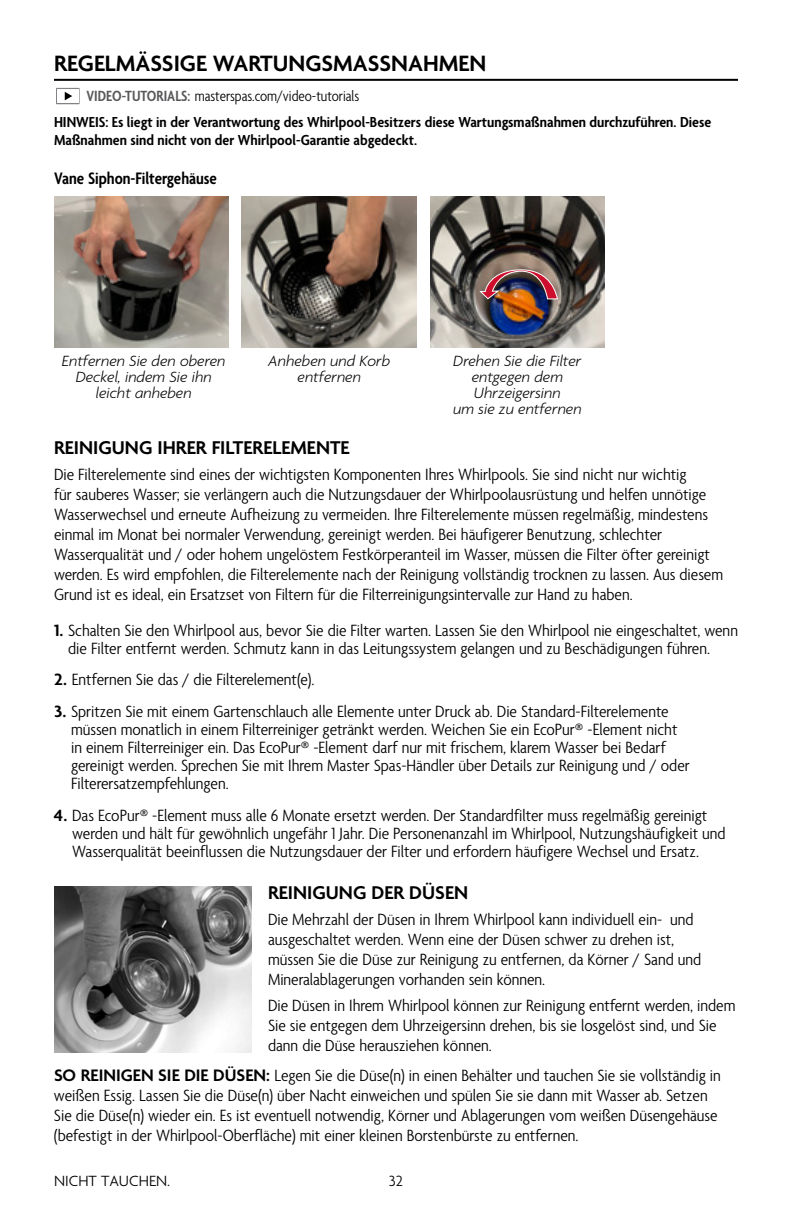
<style>
.page{position:relative;width:792px;height:1224px;background:#fff}
.page>*{position:absolute;margin:0;border:0;box-sizing:border-box;transform-origin:0 0}
.t1{font:600 24px "Agenda";color:#000}
.t2{font:600 20px "Agenda";color:#000}
.t3{font:600 condensed 18px "Agenda";color:#000}
.t4{font:300 condensed 17.6px/20px "Agenda";color:#000;scale:1.07 1}
.t5{font:italic 300 16px/16px "Agenda";color:#000;text-align:center}
.t6{font:300 condensed 16px "Agenda";color:#000}
.t7{font:300 16px "Agenda";color:#000}
.t8{font:600 condensed 15.6px/18px "Agenda";color:#000;scale:1.07 1}
.s1{font-weight:600;color:#58595b}
.s2{font-weight:600;font-stretch:normal}
.s3{font-stretch:normal}
.s4{font-weight:600;font-stretch:normal;font-size:18px}
</style>
<div class="page">
<hr style="left:54px;top:79px;width:684px;height:2px;background:#000">
<svg style="left:65px;top:92px;width:7px;height:8px"></svg>
<img style="left:54px;top:887px;width:198px;height:166px">
<img style="left:54px;top:196px;width:175px;height:151px">
<img style="left:242px;top:196px;width:175px;height:151px">
<img style="left:430px;top:196px;width:175px;height:151px">
<img style="left:478px;top:269px;width:81px;height:31px">
<h1 class="t1" style="left:54px;top:51px;width:434px">REGELMÄSSIGE WARTUNGSMASSNAHMEN</h1>
<p class="t6" style="left:87px;top:87px;width:274px"><span class="s1">VIDEO-TUTORIALS:</span> masterspas.com/video-tutorials</p>
<p class="t8" style="left:54px;top:114px;width:616px">HINWEIS: Es liegt in der Verantwortung des Whirlpool-Besitzers diese Wartungsmaßnahmen durchzuführen. Diese<br>Maßnahmen sind nicht von der Whirlpool-Garantie abgedeckt.</p>
<p class="t3" style="left:54px;top:168px;width:164px">Vane Siphon-Filtergehäuse</p>
<p class="t5" style="left:62px;top:353px;width:165px">Entfernen Sie den oberen<br>Deckel, indem Sie ihn leicht anheben</p>
<p class="t5" style="left:453px;top:353px;width:130px">Drehen Sie die Filter entgegen dem<br>Uhrzeigersinn<br>um sie zu entfernen</p>
<p class="t5" style="left:268px;top:353px;width:123px">Anheben und Korb entfernen</p>
<p class="t2" style="left:54px;top:436px;width:297px">REINIGUNG IHRER FILTERELEMENTE</p>
<p class="t4" style="left:54px;top:465px;width:627px">Die Filterelemente sind eines der wichtigsten Komponenten Ihres Whirlpools. Sie sind nicht nur wichtig<br>für sauberes Wasser; sie verlängern auch die Nutzungsdauer der Whirlpoolausrüstung und helfen unnötige Wasserwechsel und erneute Aufheizung zu vermeiden. Ihre Filterelemente müssen regelmäßig, mindestens einmal im Monat bei normaler Verwendung, gereinigt werden. Bei häufigerer Benutzung, schlechter Wasserqualität und / oder hohem ungelöstem Festkörperanteil im Wasser, müssen die Filter öfter gereinigt werden. Es wird empfohlen, die Filterelemente nach der Reinigung vollständig trocknen zu lassen. Aus diesem Grund ist es ideal, ein Ersatzset von Filtern für die Filterreinigungsintervalle zur Hand zu haben.</p>
<p class="t4" style="left:68px;top:622px;width:627px;line-height:18px;text-indent:-14px"><span class="s2">1.</span> Schalten Sie den Whirlpool aus, bevor Sie die Filter warten. Lassen Sie den Whirlpool nie eingeschaltet, wenn die Filter entfernt werden. Schmutz kann in das Leitungssystem gelangen und zu Beschädigungen führen.</p>
<p class="t4" style="left:54px;top:670px;width:245px"><span class="s2">2.</span> Entfernen Sie das / die Filterelement(e).</p>
<p class="t4" style="left:71px;top:703px;width:580px;line-height:18px;text-indent:-17px"><span class="s2">3.</span> Spritzen Sie mit einem Gartenschlauch alle Elemente unter Druck ab. Die Standard-Filterelemente müssen monatlich in einem Filterreiniger getränkt werden. Weichen Sie ein EcoPur<span class="s3">®</span> -Element nicht in einem Filterreiniger ein. Das EcoPur<span class="s3">®</span> -Element darf nur mit frischem, klarem Wasser bei Bedarf gereinigt werden. Sprechen Sie mit Ihrem Master Spas-Händler über Details zur Reinigung und / oder Filterersatzempfehlungen.</p>
<p class="t4" style="left:72px;top:807px;width:612px;line-height:18px;text-indent:-18px"><span class="s2">4.</span> Das EcoPur<span class="s3">®</span> -Element muss alle 6 Monate ersetzt werden. Der Standardfilter muss regelmäßig gereinigt werden und hält für gewöhnlich ungefähr 1 Jahr. Die Personenanzahl im Whirlpool, Nutzungshäufigkeit und<br>Wasserqualität beeinflussen die Nutzungsdauer der Filter und erfordern häufigere Wechsel und Ersatz.</p>
<p class="t2" style="left:268px;top:882px;width:202px">REINIGUNG DER DÜSEN</p>
<p class="t4" style="left:268px;top:910px;width:406px">Die Mehrzahl der Düsen in Ihrem Whirlpool kann individuell ein- und ausgeschaltet werden. Wenn eine der Düsen schwer zu drehen ist, müssen Sie die Düse zur Reinigung zu entfernen, da Körner / Sand und Mineralablagerungen vorhanden sein können.</p>
<p class="t4" style="left:268px;top:996px;width:438px">Die Düsen in Ihrem Whirlpool können zur Reinigung entfernt werden, indem<br>Sie sie entgegen dem Uhrzeigersinn drehen, bis sie losgelöst sind, und Sie dann die Düse herausziehen können.</p>
<p class="t4" style="left:54px;top:1067px;width:625px"><span class="s4">SO REINIGEN SIE DIE DÜSEN:</span> Legen Sie die Düse(n) in einen Behälter und tauchen Sie sie vollständig in weißen Essig. Lassen Sie die Düse(n) über Nacht einweichen und spülen Sie sie dann mit Wasser ab. Setzen Sie die Düse(n) wieder ein. Es ist eventuell notwendig, Körner und Ablagerungen vom weißen Düsengehäuse (befestigt in der Whirlpool-Oberfläche) mit einer kleinen Borstenbürste zu entfernen.</p>
<p class="t7" style="left:54px;top:1172px;width:118px">NICHT TAUCHEN.</p>
<p class="t6" style="left:388px;top:1172px;width:17px">103<span class="s3">32</span></p>
<p class="t6" style="left:63px;top:1172px;width:173px">ICHT IN DAS WASSER SPRINGEN.</p>
</div>
